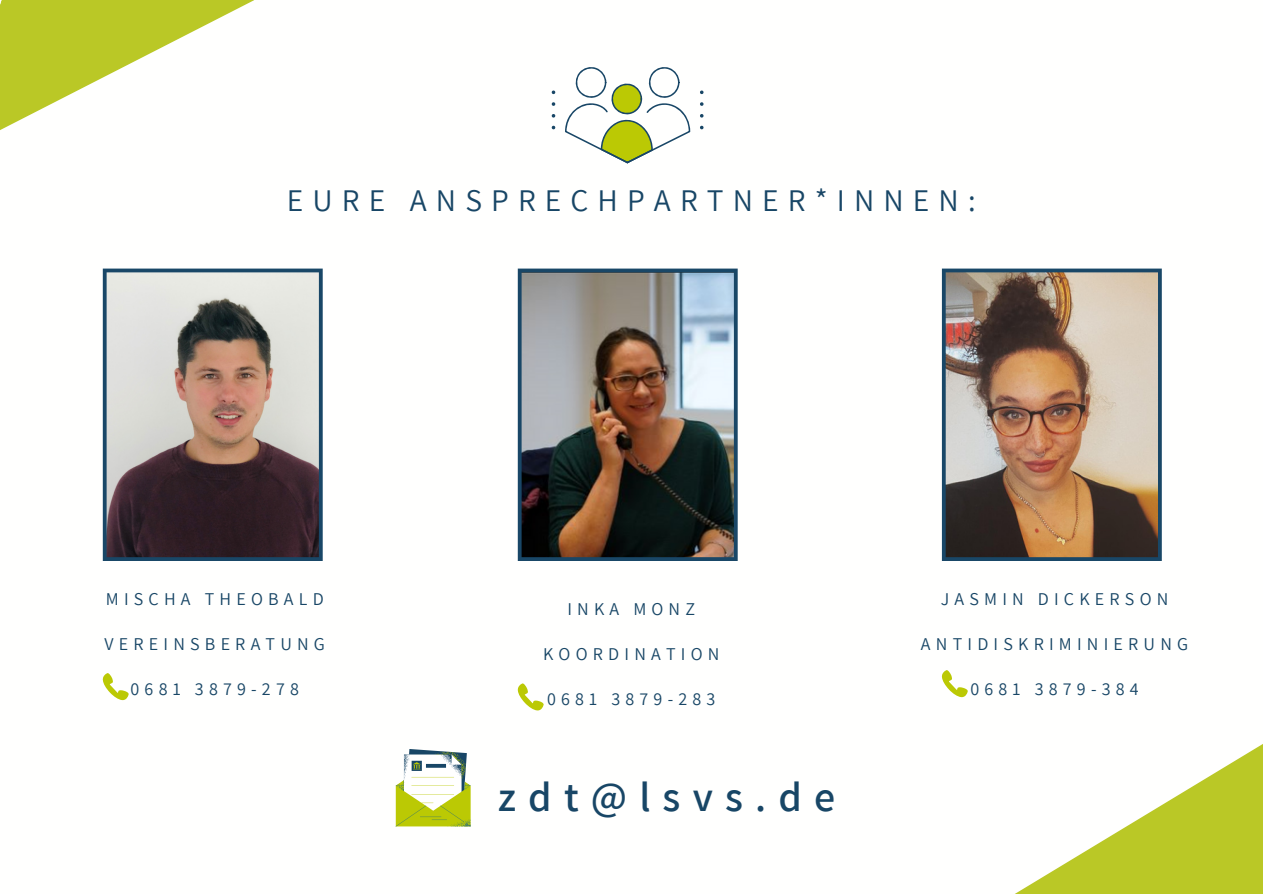
<style>
.page{position:relative;width:1263px;height:894px;background:#fff}
.page>*{position:absolute;margin:0;border:0;box-sizing:border-box;transform-origin:0 0}
.t1{font:600 42px "Assistant";letter-spacing:.29em;color:#184666}
.t2{font:31.5px "Assistant";letter-spacing:.29em;color:#184666}
.t3{font:18px "Assistant";letter-spacing:.29em;color:#184666}
</style>
<div class="page">
<svg style="left:565px;top:67px;width:125px;height:97px"></svg>
<svg style="left:552px;top:90px;width:3px;height:4px"></svg>
<svg style="left:552px;top:102px;width:3px;height:4px"></svg>
<svg style="left:700px;top:90px;width:3px;height:4px"></svg>
<svg style="left:700px;top:102px;width:3px;height:4px"></svg>
<svg style="left:103px;top:673px;width:26px;height:27px"></svg>
<svg style="left:518px;top:683px;width:26px;height:27px"></svg>
<svg style="left:942px;top:670px;width:26px;height:27px"></svg>
<svg style="left:396px;top:749px;width:75px;height:77px"></svg>
<svg style="left:0;top:0;width:254px;height:130px;fill:#bbc92c"></svg>
<svg style="left:1016px;top:744px;width:247px;height:149px"></svg>
<img style="left:518px;top:268px;width:220px;height:293px">
<svg style="left:103px;top:268px;width:220px;height:293px;background:#8e8483"></svg>
<img style="left:942px;top:268px;width:220px;height:293px">
<h2 class="t2" style="left:287px;top:179px;width:690px">EURE ANSPRECHPARTNER*INNEN:</h2>
<p class="t3" style="left:106px;top:586px;width:219px">MISCHA THEOBALD</p>
<p class="t3" style="left:104px;top:631px;width:222px">VEREINSBERATUNG</p>
<p class="t3" style="left:131px;top:676px;width:170px">0681 3879-278</p>
<p class="t3" style="left:567px;top:596px;width:129px">INKA MONZ</p>
<p class="t3" style="left:543px;top:641px;width:178px">KOORDINATION</p>
<p class="t3" style="left:547px;top:686px;width:170px">0681 3879-283</p>
<h1 class="t1" style="left:498px;top:768px;width:339px">zdt@lsvs.de</h1>
<p class="t3" style="left:941px;top:586px;width:229px">JASMIN DICKERSON</p>
<p class="t3" style="left:921px;top:631px;width:269px">ANTIDISKRIMINIERUNG</p>
<p class="t3" style="left:970px;top:676px;width:170px">0681 3879-384</p>
</div>
